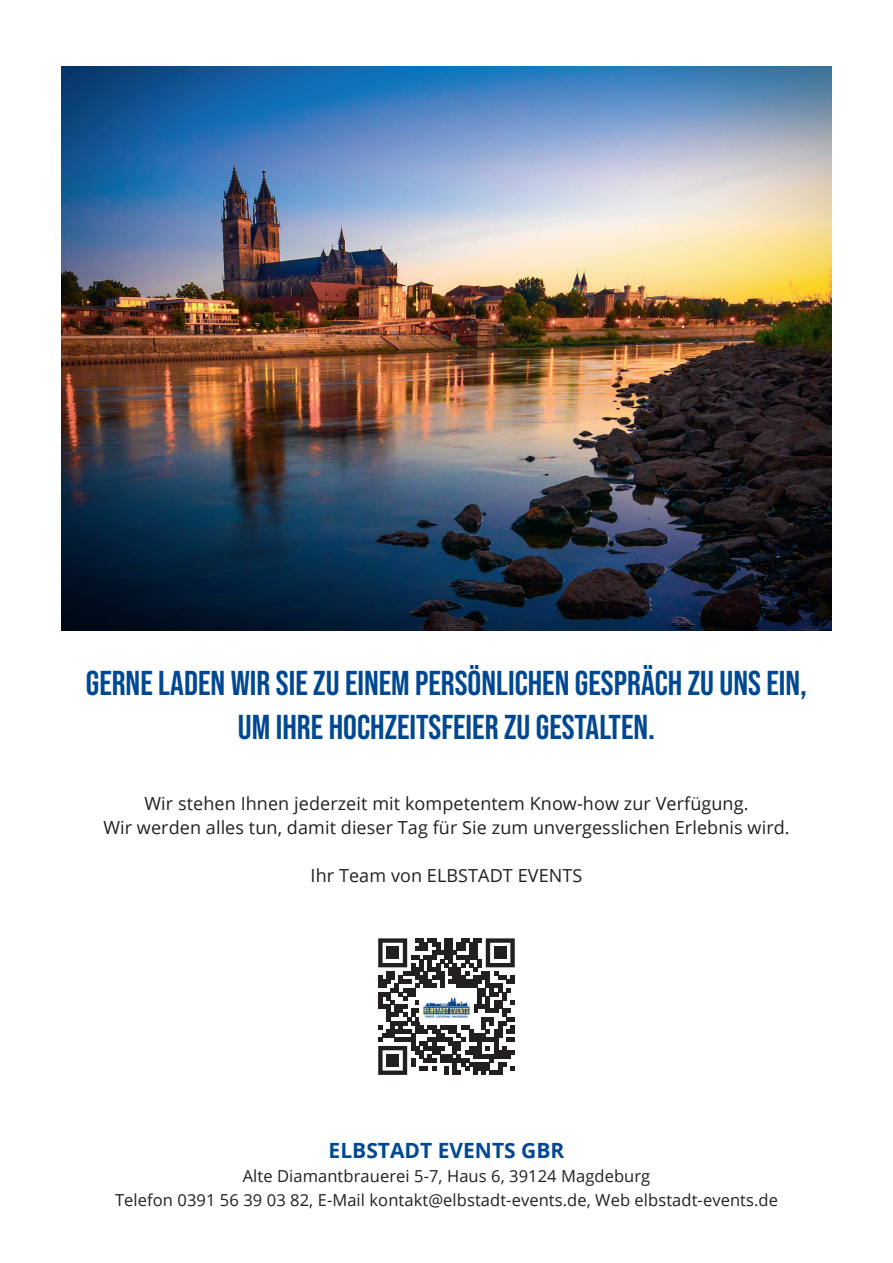
<style>
.page{position:relative;width:893px;height:1263px;background:#fff}
.page>*{position:absolute;margin:0;border:0;box-sizing:border-box;transform-origin:0 0}
.t1{font:700 34.5px/43.2px "Bebas Neue Pro";color:#014892;text-align:center}
.t2{font:700 21px "Open Sans";color:#014892}
.t3{font:18px/24px "Open Sans";letter-spacing:.005em;color:#231f20;text-align:center}
.t4{font:16.5px/24px "Open Sans";letter-spacing:.005em;color:#231f20;text-align:center}
</style>
<div class="page">
<svg style="left:378px;top:938px;width:137px;height:137px"></svg>
<div style="left:386px;top:947px;width:13px;height:12px;background:#231f20"></div>
<div style="left:494px;top:947px;width:12px;height:12px;background:#231f20"></div>
<div style="left:386px;top:1054px;width:13px;height:13px;background:#231f20"></div>
<img style="left:420px;top:992px;width:53px;height:29px">
<img style="left:62px;top:66px;width:769px;height:564px">
<h1 class="t1" style="left:86px;top:661px;width:723px">GERNE LADEN WIR SIE ZU EINEM PERSÖNLICHEN GESPRÄCH ZU UNS EIN,<br>UM IHRE HOCHZEITSFEIER ZU GESTALTEN.</h1>
<p class="t3" style="left:103px;top:791px;width:688px">Wir stehen Ihnen jederzeit mit kompetentem Know-how zur Verfügung.<br>Wir werden alles tun, damit dieser Tag für Sie zum unvergesslichen Erlebnis wird.</p>
<p class="t3" style="left:311px;top:863px;width:273px">Ihr Team von ELBSTADT EVENTS</p>
<p class="t2" style="left:329px;top:1136px;width:237px">ELBSTADT EVENTS GBR</p>
<p class="t4" style="left:115px;top:1164px;width:664px">Alte Diamantbrauerei 5-7, Haus 6, 39124 Magdeburg<br>Telefon 0391 56 39 03 82, E-Mail kontakt@elbstadt-events.de, Web elbstadt-events.de</p>
</div>
